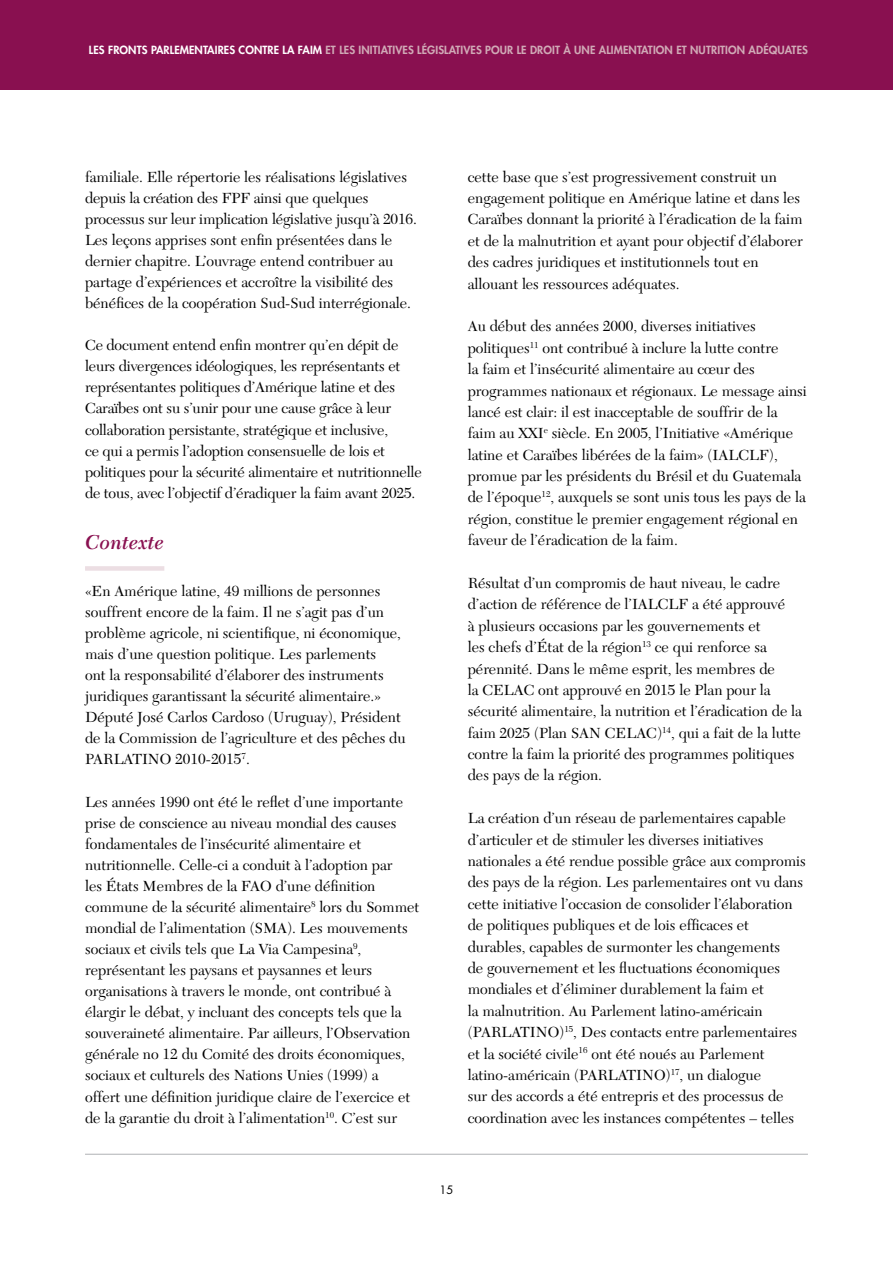
<style>
.page{position:relative;width:893px;height:1263px;background:#fff}
.page>*{position:absolute;margin:0;border:0;box-sizing:border-box;transform-origin:0 0}
.t1{font:italic 600 21px "New Caledonia";color:#891050}
.t2{font:15.3px/21.5px "New Caledonia";color:#000}
.t3{font:11.25px "Futura Std";color:#000}
.t4{font:800 10.95px "Futura Std";letter-spacing:.01em;color:#d0aab6}
.s1{color:#fff}
</style>
<div class="page">
<hr style="left:85px;top:1154px;width:723px;height:1px;background:#afb1b4">
<div style="left:0;top:0;width:893px;height:89px;background:#891050"></div>
<div style="left:85px;top:566px;width:79px;height:5px;background:#ecdee3"></div>
<p class="t4" style="left:89px;top:43px;width:720px"><span class="s1">LES FRONTS PARLEMENTAIRES CONTRE LA FAIM</span> ET LES INITIATIVES LÉGISLATIVES POUR LE DROIT À UNE ALIMENTATION ET NUTRITION ADÉQUATES</p>
<p class="t2" style="left:85px;top:166px;width:333px;line-height:21px">familiale. Elle répertorie les réalisations législatives depuis la création des FPF ainsi que quelques processus sur leur implication législative jusqu’à 2016.<br>Les leçons apprises sont enfin présentées dans le dernier chapitre. L’ouvrage entend contribuer au partage d’expériences et accroître la visibilité des bénéfices de la coopération Sud-Sud interrégionale.</p>
<p class="t2" style="left:85px;top:335px;width:338px;line-height:21px">Ce document entend enfin montrer qu’en dépit de leurs divergences idéologiques, les représentants et représentantes politiques d’Amérique latine et des Caraïbes ont su s’unir pour une cause grâce à leur collaboration persistante, stratégique et inclusive,<br>ce qui a permis l’adoption consensuelle de lois et politiques pour la sécurité alimentaire et nutritionnelle de tous, avec l’objectif d’éradiquer la faim avant 2025.</p>
<h1 class="t1" style="left:85px;top:530px;width:81px">Contexte</h1>
<p class="t2" style="left:85px;top:580px;width:322px;line-height:21px">«En Amérique latine, 49 millions de personnes souffrent encore de la faim. Il ne s’agit pas d’un problème agricole, ni scientifique, ni économique, mais d’une question politique. Les parlements<br>ont la responsabilité d’élaborer des instruments juridiques garantissant la sécurité alimentaire.» Député José Carlos Cardoso (Uruguay), Président de la Commission de l’agriculture et des pêches du PARLATINO 2010-2015<sup>7</sup>.</p>
<p class="t2" style="left:85px;top:791px;width:336px;line-height:21px">Les années 1990 ont été le reflet d’une importante prise de conscience au niveau mondial des causes fondamentales de l’insécurité alimentaire et nutritionnelle. Celle-ci a conduit à l’adoption par<br>les États Membres de la FAO d’une définition commune de la sécurité alimentaire<sup>8</sup> lors du Sommet mondial de l’alimentation (SMA). Les mouvements sociaux et civils tels que La Via Campesina<sup>9</sup>, représentant les paysans et paysannes et leurs organisations à travers le monde, ont contribué à élargir le débat, y incluant des concepts tels que la souveraineté alimentaire. Par ailleurs, l’Observation générale no 12 du Comité des droits économiques, sociaux et culturels des Nations Unies (1999) a<br>offert une définition juridique claire de l’exercice et de la garantie du droit à l’alimentation<sup>10</sup>. C’est sur</p>
<p class="t2" style="left:468px;top:166px;width:337px">cette base que s’est progressivement construit un engagement politique en Amérique latine et dans les Caraïbes donnant la priorité à l’éradication de la faim et de la malnutrition et ayant pour objectif d’élaborer des cadres juridiques et institutionnels tout en allouant les ressources adéquates.</p>
<p class="t2" style="left:468px;top:316px;width:341px">Au début des années 2000, diverses initiatives politiques<sup>11</sup> ont contribué à inclure la lutte contre<br>la faim et l’insécurité alimentaire au cœur des programmes nationaux et régionaux. Le message ainsi lancé est clair: il est inacceptable de souffrir de la faim au XXI<sup>e</sup> siècle. En 2005, l’Initiative «Amérique latine et Caraïbes libérées de la faim» (IALCLF), promue par les présidents du Brésil et du Guatemala de l’époque<sup>12</sup>, auxquels se sont unis tous les pays de la région, constitue le premier engagement régional en faveur de l’éradication de la faim.</p>
<p class="t2" style="left:468px;top:572px;width:336px">Résultat d’un compromis de haut niveau, le cadre d’action de référence de l’IALCLF a été approuvé<br>à plusieurs occasions par les gouvernements et<br>les chefs d’État de la région<sup>13</sup> ce qui renforce sa pérennité. Dans le même esprit, les membres de<br>la CELAC ont approuvé en 2015 le Plan pour la sécurité alimentaire, la nutrition et l’éradication de la faim 2025 (Plan SAN CELAC)<sup>14</sup>, qui a fait de la lutte contre la faim la priorité des programmes politiques des pays de la région.</p>
<p class="t2" style="left:468px;top:808px;width:339px">La création d’un réseau de parlementaires capable d’articuler et de stimuler les diverses initiatives nationales a été rendue possible grâce aux compromis des pays de la région. Les parlementaires ont vu dans cette initiative l’occasion de consolider l’élaboration de politiques publiques et de lois efficaces et durables, capables de surmonter les changements<br>de gouvernement et les fluctuations économiques mondiales et d’éliminer durablement la faim et<br>la malnutrition. Au Parlement latino-américain (PARLATINO)<sup>15</sup>, Des contacts entre parlementaires et la société civile<sup>16</sup> ont été noués au Parlement latino-américain (PARLATINO)<sup>17</sup>, un dialogue<br>sur des accords a été entrepris et des processus de coordination avec les instances compétentes – telles</p>
<p class="t3" style="left:440px;top:1183px;width:15px">15</p>
</div>
